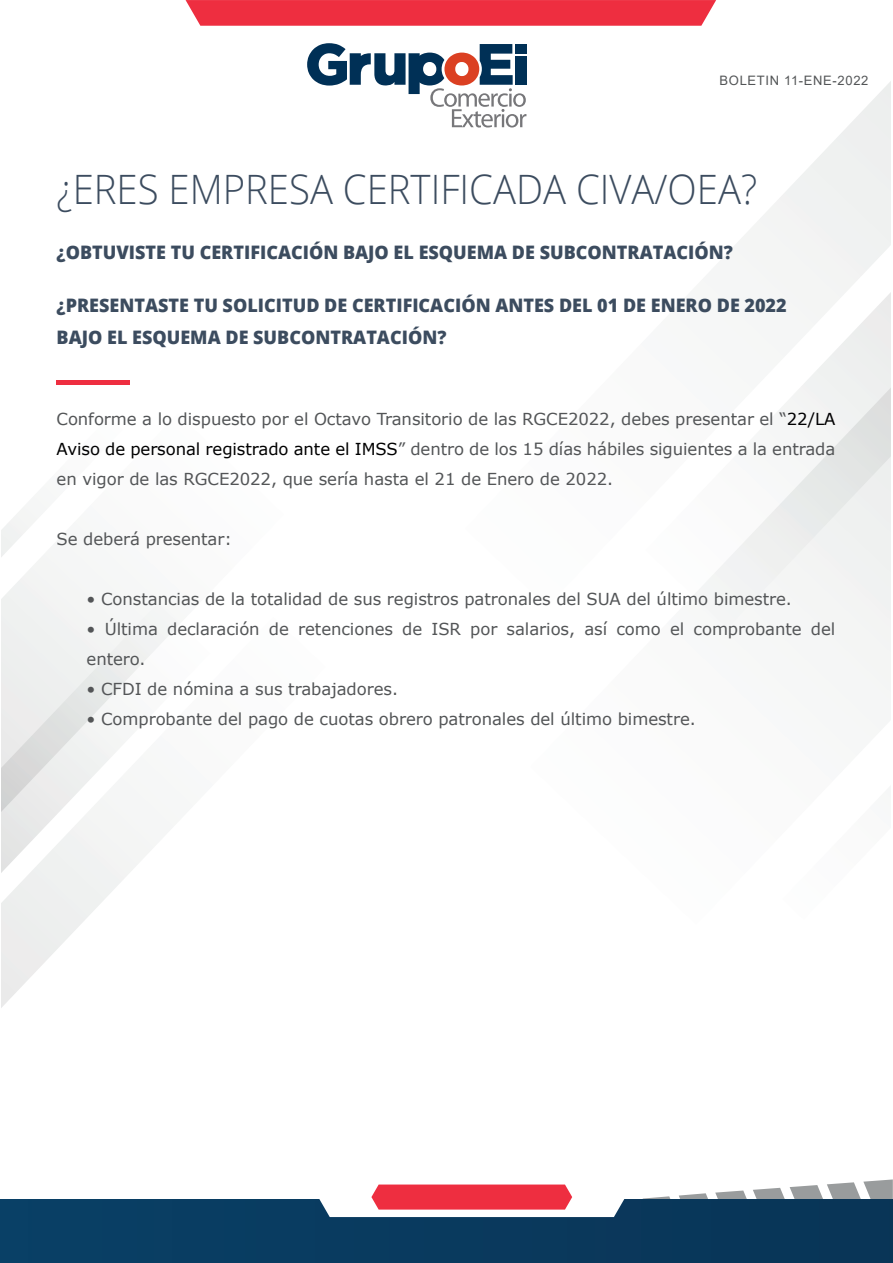
<style>
.page{position:relative;width:893px;height:1263px;background:#fff}
.page>*{position:absolute;margin:0;border:0;box-sizing:border-box;transform-origin:0 0}
.t1{font:300 40.5px "Open Sans";color:#3c4c5f;scale:.95 1}
.t2{font:800 18.6px/31.5px "Open Sans";color:#3c4c5f}
.t3{font:16.5px/30px "Verdana";letter-spacing:-.005em;color:#535557;text-align:justify}
.t4{font:13.05px "Arial";letter-spacing:.05em;color:#535557}
.s1{color:#000001}
</style>
<div class="page">
<div style="left:0;top:1199px;width:892px;height:64px;background:#093e63"></div>
<svg style="left:186px;top:0;width:279px;height:26px;background:#ee3547"></svg>
<svg style="left:1px;top:875px;width:126px;height:133px"></svg>
<svg style="left:1px;top:507px;width:178px;height:368px"></svg>
<svg style="left:465px;top:0;width:425px;height:203px"></svg>
<svg style="left:694px;top:203px;width:196px;height:488px"></svg>
<svg style="left:319px;top:1179px;width:574px;height:82px"></svg>
<div style="left:516px;top:56px;width:11px;height:29px;background:#003056"></div>
<div style="left:516px;top:44px;width:11px;height:10px;background:#003056"></div>
<svg style="left:307px;top:43px;width:219px;height:85px"></svg>
<div style="left:57px;top:380px;width:73px;height:5px;background:#ee2e40"></div>
<p class="t4" style="left:720px;top:71px;width:150px">BOLETIN 11-ENE-2022</p>
<h1 class="t1" style="left:57px;top:161px;width:739px">¿ERES EMPRESA CERTIFICADA CIVA/OEA?</h1>
<p class="t2" style="left:57px;top:235px;width:678px">¿OBTUVISTE TU CERTIFICACIÓN BAJO EL ESQUEMA DE SUBCONTRATACIÓN?</p>
<p class="t2" style="left:57px;top:289px;width:732px">¿PRESENTASTE TU SOLICITUD DE CERTIFICACIÓN ANTES DEL 01 DE ENERO DE 2022<br>BAJO EL ESQUEMA DE SUBCONTRATACIÓN?</p>
<p class="t3" style="left:57px;top:404px;width:780px">Conforme a lo dispuesto por el Octavo Transitorio de las RGCE2022, debes presentar el “<span class="s1">22/LA Aviso de personal registrado ante el IMSS</span>” dentro de los 15 días hábiles siguientes a la entrada en vigor de las RGCE2022, que sería hasta el 21 de Enero de 2022.</p>
<p class="t3" style="left:57px;top:524px;width:177px">Se deberá presentar:</p>
<p class="t3" style="left:87px;top:584px;width:707px">• Constancias de la totalidad de sus registros patronales del SUA del último bimestre.</p>
<p class="t3" style="left:87px;top:614px;width:750px">• Última declaración de retenciones de ISR por salarios, así como el comprobante del entero.</p>
<p class="t3" style="left:87px;top:674px;width:313px">• CFDI de nómina a sus trabajadores.</p>
<p class="t3" style="left:87px;top:704px;width:611px">• Comprobante del pago de cuotas obrero patronales del último bimestre.</p>
</div>
